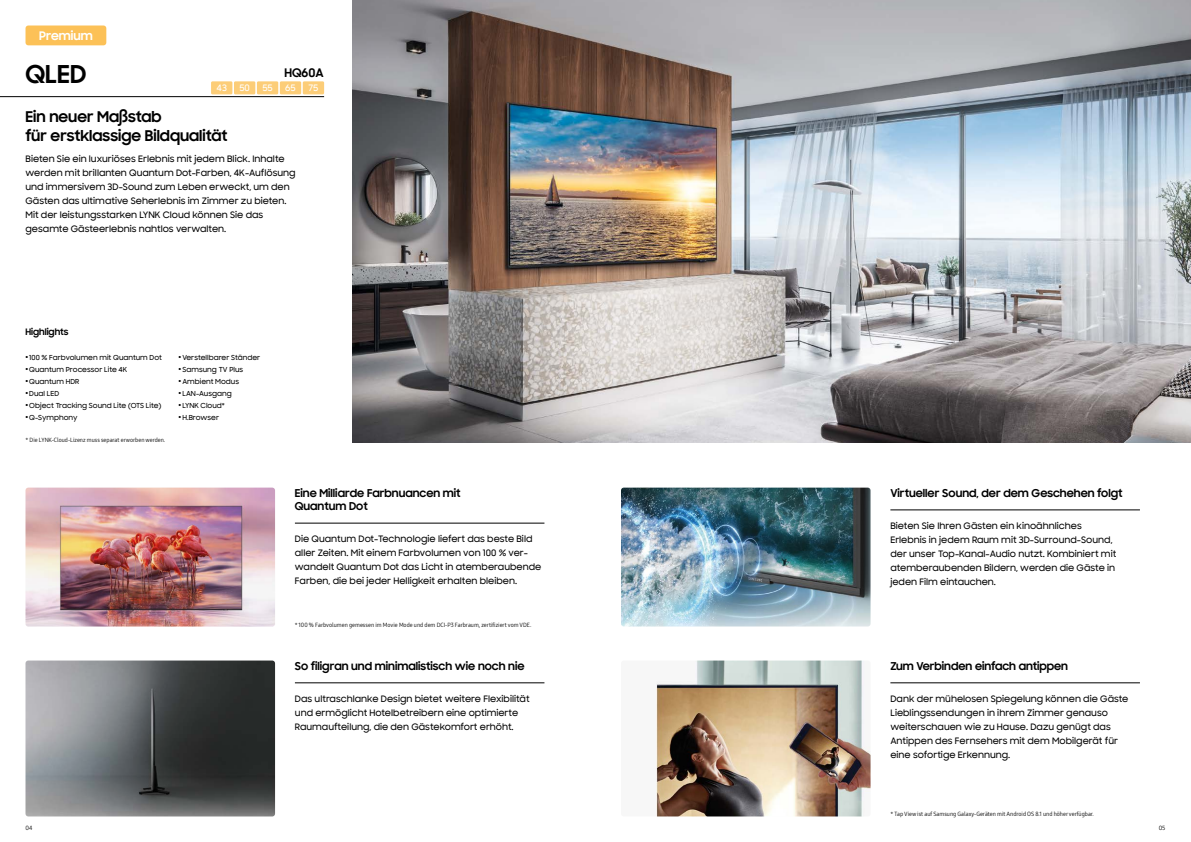
<style>
.page{position:relative;width:1191px;height:842px;background:#fff}
.page>*{position:absolute;margin:0;border:0;box-sizing:border-box;transform-origin:0 0}
.t1{font:700 25px "Samsung Sharp Sans";color:#000}
.t2{font:700 15px/19px "Samsung Sharp Sans";color:#000}
.t3{font:700 12px "Samsung Sharp Sans";color:#fff}
.t4{font:700 12px "Samsung Sharp Sans";color:#000}
.t5{font:700 11px/13px "Samsung Sharp Sans";color:#000}
.t6{font:500 9px/14px "Samsung Sharp Sans";color:#000}
.t7{font:500 9px "Samsung Sharp Sans";color:#fff}
.t8{font:700 9px "Samsung Sharp Sans";color:#000}
.t9{font:500 7px/12px "Samsung Sharp Sans";color:#000}
.t10{font:6px "Samsung One 400 C";color:#000}
.t11{font:6px "Samsung One 400";color:#000}
</style>
<div class="page">
<img style="left:26px;top:660px;width:249px;height:156px">
<hr style="left:295px;top:682px;width:249px;height:1px;background:#000">
<img style="left:621px;top:488px;width:249px;height:138px">
<hr style="left:890px;top:510px;width:250px;height:1px;background:#000">
<img style="left:656px;top:660px;width:214px;height:156px">
<hr style="left:890px;top:682px;width:250px;height:1px;background:#000">
<img style="left:26px;top:488px;width:249px;height:138px">
<hr style="left:295px;top:523px;width:249px;height:1px;background:#000">
<img style="left:352px;top:0;width:839px;height:442px">
<hr style="left:0;top:96px;width:324px;height:1px;background:#000">
<div style="left:26px;top:26px;width:80px;height:19px;background:#fcc157;border-radius:3px"></div>
<div style="left:211px;top:81px;width:21px;height:13px;background:#fccd78"></div>
<div style="left:234px;top:81px;width:21px;height:13px;background:#fccd78"></div>
<div style="left:257px;top:81px;width:21px;height:13px;background:#fccd78"></div>
<div style="left:280px;top:81px;width:21px;height:13px;background:#fccd78"></div>
<div style="left:303px;top:81px;width:21px;height:13px;background:#fccd78"></div>
<h3 class="t3" style="left:39px;top:27px;width:55px">Premium</h3>
<h1 class="t1" style="left:26px;top:56px;width:62px">QLED</h1>
<h3 class="t4" style="left:284px;top:64px;width:41px">HQ60A</h3>
<p class="t7" style="left:216px;top:81px;width:12px">43</p>
<p class="t7" style="left:239px;top:81px;width:12px">50</p>
<p class="t7" style="left:262px;top:81px;width:12px">55</p>
<p class="t7" style="left:285px;top:81px;width:12px">65</p>
<p class="t7" style="left:308px;top:81px;width:11px">75</p>
<h2 class="t2" style="left:26px;top:107px;width:203px">Ein neuer Maßstab<br>für erstklassige Bildqualität</h2>
<p class="t6" style="left:26px;top:152px;width:272px">Bieten Sie ein luxuriöses Erlebnis mit jedem Blick. Inhalte werden mit brillanten Quantum Dot-Farben, 4K-Auflösung und immersivem 3D-Sound zum Leben erweckt, um den Gästen das ultimative Seherlebnis im Zimmer zu bieten.<br>Mit der leistungsstarken LYNK Cloud können Sie das gesamte Gästeerlebnis nahtlos verwalten.</p>
<p class="t8" style="left:26px;top:325px;width:44px">Highlights</p>
<p class="t9" style="left:26px;top:351px;width:138px"><sup>⚫</sup> 100 % Farbvolumen mit Quantum Dot <sup>⚫</sup> Quantum Processor Lite 4K<br><sup>⚫</sup> Quantum HDR<br><sup>⚫</sup> Dual LED<br><sup>⚫</sup> Object Tracking Sound Lite (OTS Lite) <sup>⚫</sup> Q-Symphony</p>
<p class="t10" style="left:26px;top:436px;width:141px">* Die LYNK-Cloud-Lizenz muss separat erworben werden.</p>
<p class="t9" style="left:179px;top:351px;width:83px"><sup>⚫</sup> Verstellbarer Ständer <sup>⚫</sup> Samsung TV Plus<br><sup>⚫</sup> Ambient Modus<br><sup>⚫</sup> LAN-Ausgang<br><sup>⚫</sup> LYNK Cloud*<br><sup>⚫</sup> H.Browser</p>
<p class="t5" style="left:295px;top:486px;width:167px">Eine Milliarde Farbnuancen mit<br>Quantum Dot</p>
<p class="t6" style="left:295px;top:531px;width:248px">Die Quantum Dot-Technologie liefert das beste Bild aller Zeiten. Mit einem Farbvolumen von 100 % ver&shy;wandelt Quantum Dot das Licht in atemberaubende Farben, die bei jeder Helligkeit erhalten bleiben.</p>
<p class="t10" style="left:295px;top:620px;width:238px">* 100 % Farbvolumen gemessen im Movie Mode und dem DCI-P3 Farbraum, zertifiziert vom VDE.</p>
<p class="t5" style="left:295px;top:658px;width:231px">So filigran und minimalistisch wie noch nie</p>
<p class="t6" style="left:295px;top:692px;width:236px">Das ultraschlanke Design bietet weitere Flexibilität und ermöglicht Hotelbetreibern eine optimierte<br>Raumaufteilung, die den Gästekomfort erhöht.</p>
<p class="t5" style="left:890px;top:486px;width:233px">Virtueller Sound, der dem Geschehen folgt</p>
<p class="t6" style="left:890px;top:519px;width:227px">Bieten Sie Ihren Gästen ein kinoähnliches Erlebnis in jedem Raum mit 3D-Surround-Sound, der unser Top-Kanal-Audio nutzt. Kombiniert mit atemberaubenden Bildern, werden die Gäste in jeden Film eintauchen.</p>
<p class="t5" style="left:890px;top:658px;width:179px">Zum Verbinden einfach antippen</p>
<p class="t6" style="left:890px;top:692px;width:239px">Dank der mühelosen Spiegelung können die Gäste Lieblingssendungen in ihrem Zimmer genauso weiterschauen wie zu Hause. Dazu genügt das Antippen des Fernsehers mit dem Mobilgerät für eine sofortige Erkennung.</p>
<p class="t10" style="left:890px;top:810px;width:205px">* Tap View ist auf Samsung Galaxy-Geräten mit Android OS 8.1 und höher verfügbar.</p>
<p class="t11" style="left:26px;top:823px;width:8px">04</p>
<p class="t11" style="left:1158px;top:823px;width:8px">05</p>
</div>
